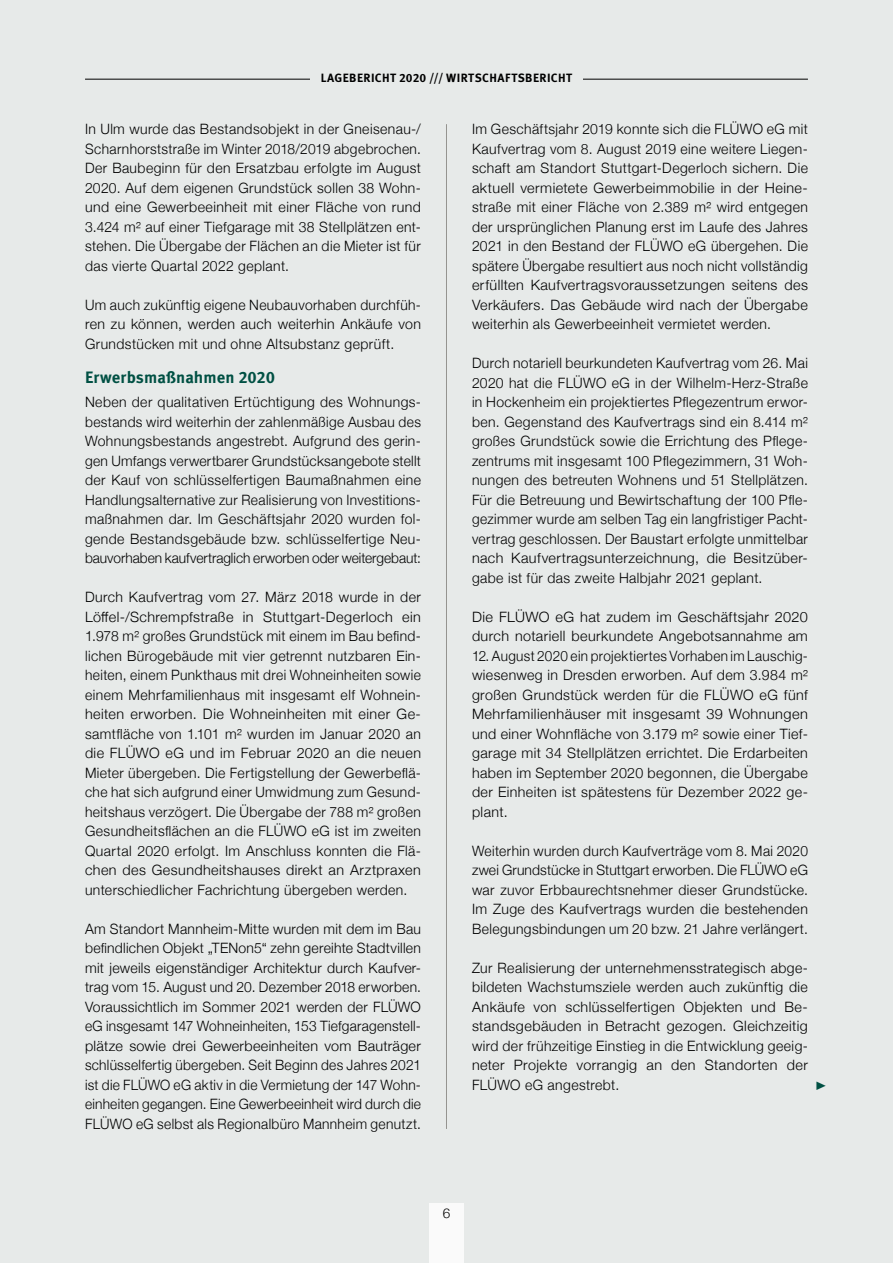
<style>
.page{position:relative;width:893px;height:1263px;background:#e7eae9}
.page>*{position:absolute;margin:0;border:0;box-sizing:border-box;transform-origin:0 0}
.t1{font:700 16.5px "Meta Pro";color:#005043}
.t2{font:300 14.25px/19.5px "Helvetica Neue";letter-spacing:.03em;color:#000;text-align:justify}
.t3{font:300 14.25px/19.5px "Helvetica Neue";letter-spacing:.03em;color:#000;text-align:justify;scale:.95 1}
.t4{font:300 13.5px "Helvetica Neue";color:#000}
.t5{font:700 12px "Meta Pro";letter-spacing:.03em;color:#000}
</style>
<div class="page">
<hr style="left:85px;top:79px;width:723px;height:1px;background:#000">
<hr style="left:446px;top:124px;width:1px;height:1005px;background:#959490">
<div style="left:310px;top:64px;width:273px;height:26px;background:#e7eae9"></div>
<div style="left:429px;top:1203px;width:34px;height:60px;background:#fff"></div>
<p class="t5" style="left:321px;top:70px;width:253px">LAGEBERICHT 2020 /// WIRTSCHAFTSBERICHT</p>
<p class="t2" style="left:85px;top:118px;width:337px">In Ulm wurde das Bestandsobjekt in der Gneisenau-/ Scharnhorststraße im Winter 2018/2019 abgebrochen.<br>Der Baubeginn für den Ersatzbau erfolgte im August 2020. Auf dem eigenen Grundstück sollen 38 Wohn&shy;und eine Gewerbeeinheit mit einer Fläche von rund 3.424 m² auf einer Tiefgarage mit 38 Stellplätzen ent&shy;stehen. Die Übergabe der Flächen an die Mieter ist für das vierte Quartal 2022 geplant.</p>
<p class="t2" style="left:85px;top:294px;width:337px">Um auch zukünftig eigene Neubauvorhaben durchfüh&shy;ren zu können, werden auch weiterhin Ankäufe von Grundstücken mit und ohne Altsubstanz geprüft.</p>
<p class="t1" style="left:85px;top:367px;width:192px">Erwerbsmaßnahmen 2020</p>
<p class="t2" style="left:85px;top:391px;width:337px">Neben der qualitativen Ertüchtigung des Wohnungs&shy;bestands wird weiterhin der zahlenmäßige Ausbau des Wohnungsbestands angestrebt. Aufgrund des gerin&shy;gen Umfangs verwertbarer Grundstücksangebote stellt der Kauf von schlüsselfertigen Baumaßnahmen eine Handlungsalternative zur Realisierung von Investitions&shy;maßnahmen dar. Im Geschäftsjahr 2020 wurden fol&shy;gende Bestandsgebäude bzw. schlüsselfertige Neu&shy;bauvorhaben kaufvertraglich erworben oder weitergebaut:</p>
<p class="t2" style="left:85px;top:586px;width:337px">Durch Kaufvertrag vom 27. März 2018 wurde in der Löffel-/Schrempfstraße in Stuttgart-Degerloch ein 1.978 m² großes Grundstück mit einem im Bau befind&shy;lichen Bürogebäude mit vier getrennt nutzbaren Ein&shy;heiten, einem Punkthaus mit drei Wohneinheiten sowie einem Mehrfamilienhaus mit insgesamt elf Wohnein&shy;heiten erworben. Die Wohneinheiten mit einer Ge&shy;samtfläche von 1.101 m² wurden im Januar 2020 an die FLÜWO eG und im Februar 2020 an die neuen Mieter übergeben. Die Fertigstellung der Gewerbeflä&shy;che hat sich aufgrund einer Umwidmung zum Gesund&shy;heitshaus verzögert. Die Übergabe der 788 m² großen Gesundheitsflächen an die FLÜWO eG ist im zweiten Quartal 2020 erfolgt. Im Anschluss konnten die Flä&shy;chen des Gesundheitshauses direkt an Arztpraxen unterschiedlicher Fachrichtung übergeben werden.</p>
<p class="t2" style="left:85px;top:918px;width:337px">Am Standort Mannheim-Mitte wurden mit dem im Bau befindlichen Objekt „TENon5“ zehn gereihte Stadtvillen mit jeweils eigenständiger Architektur durch Kaufver&shy;trag vom 15. August und 20. Dezember 2018 erworben.<br>Voraussichtlich im Sommer 2021 werden der FLÜWO eG insgesamt 147 Wohneinheiten, 153 Tiefgaragenstell&shy;plätze sowie drei Gewerbeeinheiten vom Bauträger schlüsselfertig übergeben. Seit Beginn des Jahres 2021 ist die FLÜWO eG aktiv in die Vermietung der 147 Wohn&shy;einheiten gegangen. Eine Gewerbeeinheit wird durch die FLÜWO eG selbst als Regionalbüro Mannheim genutzt.</p>
<p class="t2" style="left:472px;top:118px;width:337px">Im Geschäftsjahr 2019 konnte sich die FLÜWO eG mit Kaufvertrag vom 8. August 2019 eine weitere Liegen&shy;schaft am Standort Stuttgart-Degerloch sichern. Die aktuell vermietete Gewerbeimmobilie in der Heine&shy;straße mit einer Fläche von 2.389 m² wird entgegen der ursprünglichen Planung erst im Laufe des Jahres 2021 in den Bestand der FLÜWO eG übergehen. Die spätere Übergabe resultiert aus noch nicht vollständig erfüllten Kaufvertragsvoraussetzungen seitens des Verkäufers. Das Gebäude wird nach der Übergabe weiterhin als Gewerbeeinheit vermietet werden.</p>
<p class="t2" style="left:472px;top:352px;width:337px">Durch notariell beurkundeten Kaufvertrag vom 26. Mai 2020 hat die FLÜWO eG in der Wilhelm-Herz-Straße in Hockenheim ein projektiertes Pflegezentrum erwor&shy;ben. Gegenstand des Kaufvertrags sind ein 8.414 m² großes Grundstück sowie die Errichtung des Pflege&shy;zentrums mit insgesamt 100 Pflegezimmern, 31 Woh&shy;nungen des betreuten Wohnens und 51 Stellplätzen.<br>Für die Betreuung und Bewirtschaftung der 100 Pfle&shy;gezimmer wurde am selben Tag ein langfristiger Pacht&shy;vertrag geschlossen. Der Baustart erfolgte unmittelbar nach Kaufvertragsunterzeichnung, die Besitzüber&shy;gabe ist für das zweite Halbjahr 2021 geplant.</p>
<p class="t2" style="left:472px;top:606px;width:337px">Die FLÜWO eG hat zudem im Geschäftsjahr 2020 durch notariell beurkundete Angebotsannahme am</p>
<p class="t3" style="left:472px;top:645px;width:355px">12. August 2020 ein projektiertes Vorhaben im Lauschig&shy;wiesenweg in Dresden erworben. Auf dem 3.984 m² großen Grundstück werden für die FLÜWO eG fünf Mehrfamilienhäuser mit insgesamt 39 Wohnungen und einer Wohnfläche von 3.179 m² sowie einer Tief&shy;garage mit 34 Stellplätzen errichtet. Die Erdarbeiten haben im September 2020 begonnen, die Übergabe der Einheiten ist spätestens für Dezember 2022 ge&shy;plant.</p>
<p class="t2" style="left:472px;top:840px;width:337px">Weiterhin wurden durch Kaufverträge vom 8. Mai 2020 zwei Grundstücke in Stuttgart erworben. Die FLÜWO eG war zuvor Erbbaurechtsnehmer dieser Grundstücke.<br>Im Zuge des Kaufvertrags wurden die bestehenden Belegungsbindungen um 20 bzw. 21 Jahre verlängert.</p>
<p class="t2" style="left:472px;top:957px;width:337px">Zur Realisierung der unternehmensstrategisch abge&shy;bildeten Wachstumsziele werden auch zukünftig die Ankäufe von schlüsselfertigen Objekten und Be&shy;standsgebäuden in Betracht gezogen. Gleichzeitig wird der frühzeitige Einstieg in die Entwicklung geeig&shy;neter Projekte vorrangig an den Standorten der FLÜWO eG angestrebt.</p>
<p class="t4" style="left:443px;top:1203px;width:9px">6</p>
</div>
